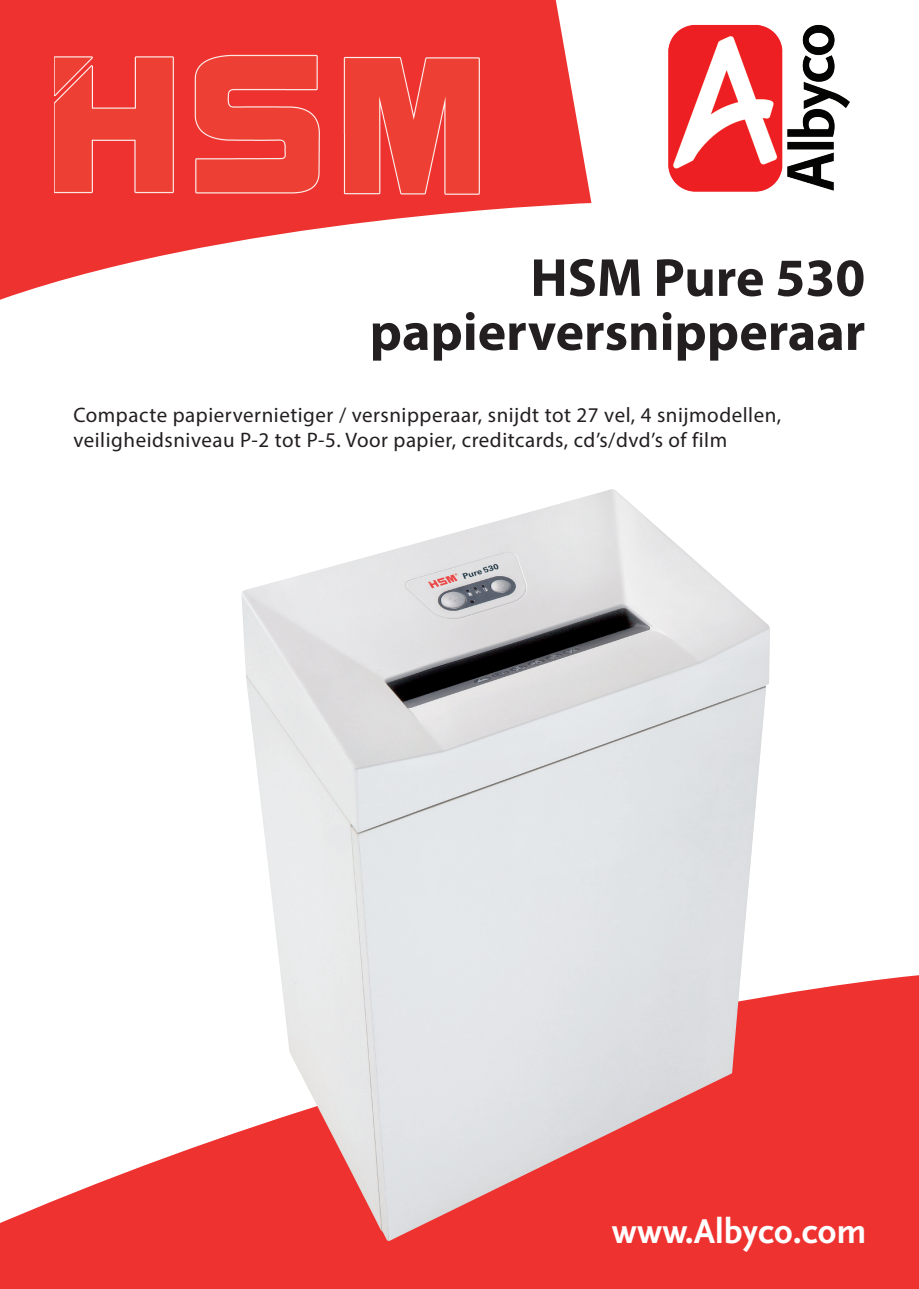
<style>
.page{position:relative;width:919px;height:1289px;background:#fff}
.page>*{position:absolute;margin:0;border:0;box-sizing:border-box;transform-origin:0 0}
.t1{font:700 54px/54px "Myriad Pro";color:#231f20;text-align:right}
.t2{font:36px "Scala Sans Bold LF";color:#fff}
.t3{font:21px/25.2px "Myriad Pro";letter-spacing:.025em;color:#231f20}
</style>
<div class="page">
<svg style="left:0;top:0;width:591px;height:300px;fill:#ee3230"></svg>
<svg style="left:0;top:975px;width:918px;height:313px;fill:#ee3230"></svg>
<img style="left:668px;top:24px;width:182px;height:168px">
<img style="left:54px;top:54px;width:425px;height:140px">
<img style="left:241px;top:489px;width:529px;height:751px">
<p class="t1" style="left:369px;top:249px;width:497px">HSM Pure 530 papierversnipperaar</p>
<p class="t3" style="left:73px;top:402px;width:709px">Compacte papiervernietiger / versnipperaar, snijdt tot 27 vel, 4 snijmodellen, veiligheidsniveau P-2 tot P-5. Voor papier, creditcards, cd’s/dvd’s of film</p>
<p class="t2" style="left:612px;top:1211px;width:256px">www.Albyco.com</p>
</div>
